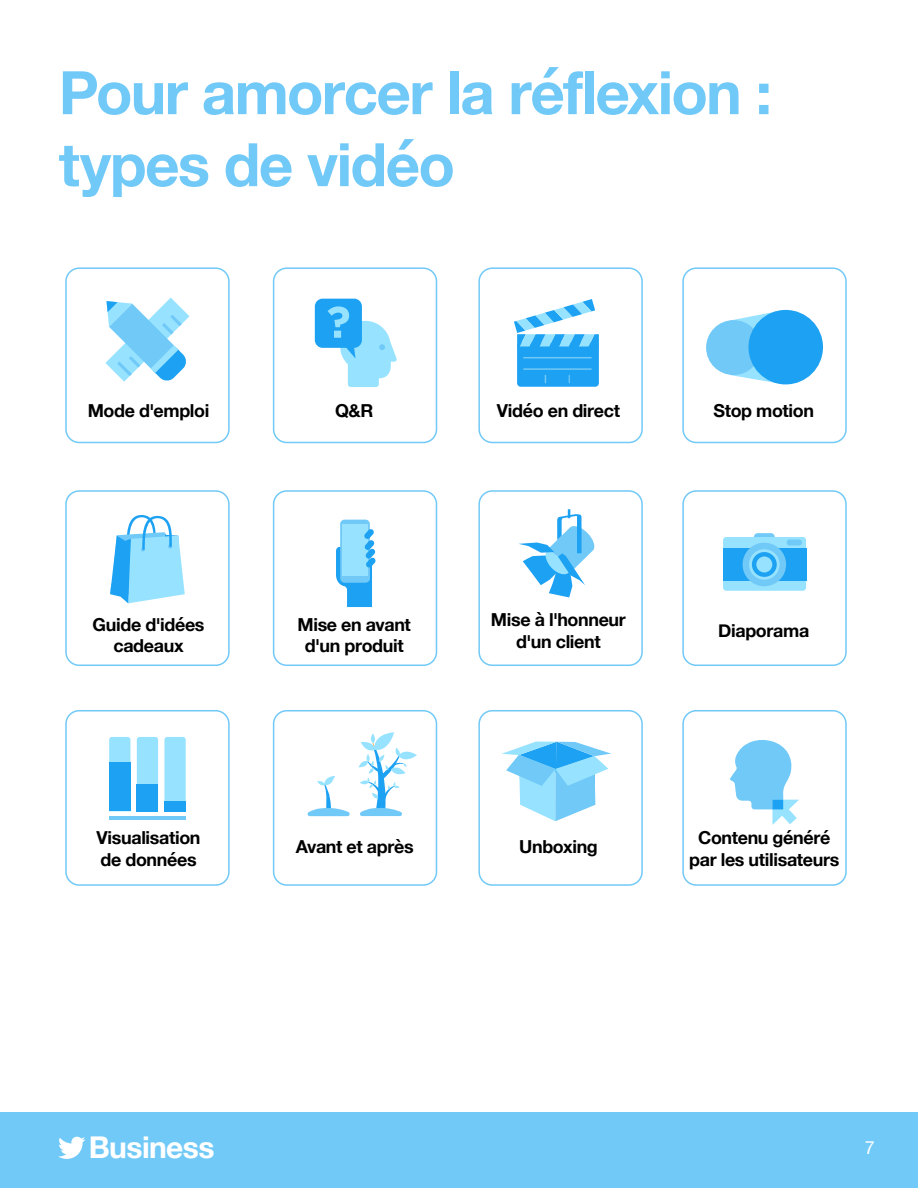
<style>
.page{position:relative;width:918px;height:1188px;background:#fff}
.page>*{position:absolute;margin:0;border:0;box-sizing:border-box;transform-origin:0 0}
.t1{font:700 60px/72px "Helvetica Neue";letter-spacing:-.025em;color:#71c9f8}
.t2{font:700 30px "Helvetica Neue";letter-spacing:-.02em;color:#fff}
.t3{font:18px "Helvetica Neue";color:#fff}
.t4{font:700 17.85px/21.5px "Helvetica Neue";letter-spacing:-.02em;color:#000;text-align:center}
</style>
<div class="page">
<div style="left:0;top:1113px;width:918px;height:75px;background:#71c9f8"></div>
<svg style="left:58px;top:1136px;width:27px;height:23px"></svg>
<div style="left:65px;top:267px;width:165px;height:176px;border:2px solid #71c9f8;border-radius:13px"></div>
<div style="left:273px;top:267px;width:164px;height:176px;border:2px solid #71c9f8;border-radius:13px"></div>
<div style="left:478px;top:267px;width:165px;height:176px;border:2px solid #71c9f8;border-radius:13px"></div>
<div style="left:682px;top:267px;width:165px;height:176px;border:2px solid #71c9f8;border-radius:13px"></div>
<div style="left:65px;top:490px;width:165px;height:176px;border:2px solid #71c9f8;border-radius:13px"></div>
<div style="left:273px;top:490px;width:164px;height:176px;border:2px solid #71c9f8;border-radius:13px"></div>
<div style="left:478px;top:490px;width:165px;height:176px;border:2px solid #71c9f8;border-radius:13px"></div>
<div style="left:682px;top:490px;width:165px;height:176px;border:2px solid #71c9f8;border-radius:13px"></div>
<div style="left:65px;top:710px;width:165px;height:176px;border:2px solid #71c9f8;border-radius:13px"></div>
<div style="left:273px;top:710px;width:164px;height:176px;border:2px solid #71c9f8;border-radius:13px"></div>
<div style="left:478px;top:710px;width:165px;height:176px;border:2px solid #71c9f8;border-radius:13px"></div>
<div style="left:682px;top:710px;width:165px;height:176px;border:2px solid #71c9f8;border-radius:13px"></div>
<div style="left:315px;top:299px;width:47px;height:49px;background:#1da1f2;border-radius:8px"></div>
<svg style="left:328px;top:306px;width:69px;height:81px"></svg>
<svg style="left:730px;top:310px;width:49px;height:74px"></svg>
<div style="left:706px;top:320px;width:55px;height:55px;background:#71c9f8;border-radius:50%"></div>
<div style="left:748px;top:310px;width:75px;height:74px;background:#1da1f2;border-radius:50%"></div>
<svg style="left:110px;top:515px;width:75px;height:88px"></svg>
<svg style="left:307px;top:776px;width:43px;height:40px"></svg>
<svg style="left:359px;top:732px;width:58px;height:84px"></svg>
<svg style="left:502px;top:742px;width:109px;height:79px"></svg>
<svg style="left:730px;top:740px;width:69px;height:85px"></svg>
<svg style="left:519px;top:509px;width:76px;height:88px"></svg>
<svg style="left:340px;top:520px;width:30px;height:63px"></svg>
<div style="left:342px;top:525px;width:25px;height:51px;background:#97e3ff"></div>
<svg style="left:336px;top:529px;width:40px;height:78px"></svg>
<svg style="left:105px;top:298px;width:84px;height:84px"></svg>
<svg style="left:109px;top:737px;width:21px;height:25px"></svg>
<svg style="left:137px;top:737px;width:21px;height:47px"></svg>
<svg style="left:164px;top:737px;width:22px;height:64px"></svg>
<div style="left:109px;top:762px;width:21px;height:49px;background:#1da1f2"></div>
<div style="left:137px;top:784px;width:21px;height:27px;background:#1da1f2"></div>
<div style="left:164px;top:801px;width:22px;height:10px;background:#1da1f2"></div>
<hr style="left:109px;top:816px;width:77px;height:4px;background:#71c9f8">
<div style="left:723px;top:537px;width:83px;height:54px;background:#97e3ff;border-radius:3px"></div>
<div style="left:723px;top:549px;width:83px;height:32px;background:#1da1f2"></div>
<svg style="left:754px;top:533px;width:21px;height:4px"></svg>
<div style="left:743px;top:543px;width:43px;height:43px;background:#71c9f8;border-radius:50%"></div>
<svg style="left:749px;top:549px;width:31px;height:31px"></svg>
<svg style="left:752px;top:552px;width:25px;height:25px"></svg>
<div style="left:756px;top:557px;width:16px;height:15px;background:#97e3ff;border-radius:50%"></div>
<div style="left:787px;top:539px;width:15px;height:6px;background:#71c9f8;border-radius:3px"></div>
<div style="left:517px;top:342px;width:82px;height:45px;background:#1da1f2;border-radius:4px"></div>
<svg style="left:514px;top:299px;width:85px;height:48px"></svg>
<svg style="left:523px;top:357px;width:69px;height:1px"></svg>
<svg style="left:523px;top:368px;width:69px;height:16px"></svg>
<h1 class="t1" style="left:59px;top:58px;width:715px">Pour amorcer la réflexion : types de vidéo</h1>
<p class="t4" style="left:88px;top:401px;width:123px">Mode d'emploi</p>
<p class="t4" style="left:335px;top:401px;width:40px">Q&amp;R</p>
<p class="t4" style="left:497px;top:401px;width:125px">Vidéo en direct</p>
<p class="t4" style="left:714px;top:401px;width:102px">Stop motion</p>
<p class="t4" style="left:93px;top:614px;width:113px">Guide d'idées cadeaux</p>
<p class="t4" style="left:298px;top:614px;width:115px">Mise en avant d'un produit</p>
<p class="t4" style="left:491px;top:609px;width:137px">Mise à l'honneur d'un client</p>
<p class="t4" style="left:718px;top:620px;width:93px">Diaporama</p>
<p class="t4" style="left:97px;top:828px;width:106px;text-align:left">Visualisation de données</p>
<p class="t4" style="left:296px;top:837px;width:119px">Avant et après</p>
<p class="t4" style="left:519px;top:837px;width:80px">Unboxing</p>
<p class="t4" style="left:689px;top:828px;width:152px">Contenu généré par les utilisateurs</p>
<h2 class="t2" style="left:89px;top:1124px;width:127px">Business</h2>
<p class="t3" style="left:865px;top:1135px;width:12px">7</p>
</div>
